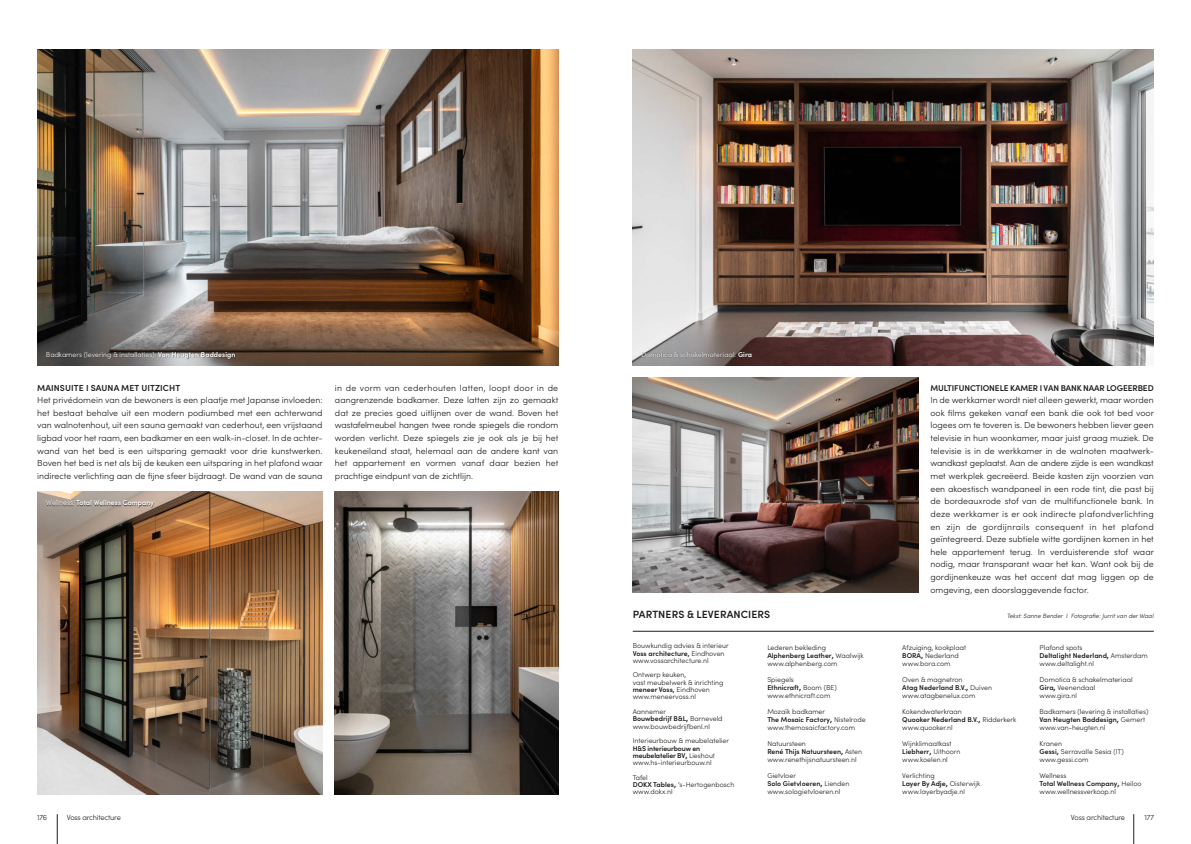
<style>
.page{position:relative;width:1191px;height:844px;background:#fff}
.page>*{position:absolute;margin:0;border:0;box-sizing:border-box;transform-origin:0 0}
.t1{font:600 10.5px "Sofia Pro";letter-spacing:.01em;color:#1d1d1b}
.t2{font:300 8.75px/12.6px "Sofia Pro";color:#1d1d1b;text-align:justify}
.t3{font:600 8.75px "Sofia Pro";letter-spacing:.01em;color:#1d1d1b}
.t4{font:600 8.4px "Sofia Pro";letter-spacing:-.01em;color:#1d1d1b}
.t5{font:300 7.44px "Sofia Pro";letter-spacing:-.02em;color:#1d1d1b}
.t6{font:300 7px/8px "Sofia Pro";color:#1d1d1b}
.t7{font:300 7px "Sofia Pro";color:#fff}
.t8{font:600 7px/7.3px "Sofia Pro";letter-spacing:-.02em;color:#1d1d1b}
.t9{font:600 7px "Sofia Pro";color:#fff}
.t10{font:italic 300 6.12px "Sofia Pro";color:#1d1d1b}
.s1{font-weight:600}
.s2{font-weight:300}
.s3{font-weight:600;font-size:8.31px}
.s4{font-size:8.31px}
</style>
<div class="page">
<svg style="left:57px;top:814px;width:1px;height:29px"></svg>
<img style="left:37px;top:50px;width:521px;height:315px">
<img style="left:37px;top:491px;width:285px;height:303px">
<img style="left:335px;top:491px;width:223px;height:303px">
<div style="left:46px;top:500px;width:109px;height:8px;background:#1d1d1b;opacity:.7"></div>
<div style="left:47px;top:352px;width:189px;height:7px;background:#1d1d1b;opacity:.7"></div>
<svg style="left:1133px;top:814px;width:1px;height:29px"></svg>
<img style="left:632px;top:50px;width:521px;height:315px">
<hr style="left:632px;top:631px;width:521px;height:1px;background:#1d1d1b">
<img style="left:632px;top:378px;width:286px;height:214px">
<div style="left:642px;top:352px;width:110px;height:5px;background:#1d1d1b;opacity:.7"></div>
<p class="t7" style="left:46px;top:349px;width:191px">Badkamers (levering &amp; installaties): <span class="s1">Van Heugten Baddesign</span></p>
<p class="t7" style="left:641px;top:349px;width:112px">Domotica &amp; schakelmateriaal: <span class="s1">Gira</span></p>
<p class="t3" style="left:37px;top:381px;width:144px">MAINSUITE I SAUNA MET UITZICHT</p>
<p class="t2" style="left:37px;top:393px;width:287px">Het privédomein van de bewoners is een plaatje met Japanse invloeden: het bestaat behalve uit een modern podiumbed met een achterwand van walnotenhout, uit een sauna gemaakt van cederhout, een vrijstaand ligbad voor het raam, een badkamer en een walk-in-closet. In de achter&shy;wand van het bed is een uitsparing gemaakt voor drie kunstwerken.<br>Boven het bed is net als bij de keuken een uitsparing in het plafond waar indirecte verlichting aan de fijne sfeer bijdraagt. De wand van de sauna</p>
<p class="t9" style="left:46px;top:497px;width:110px"><span class="s2">Wellness:</span> Total Wellness Company</p>
<p class="t2" style="left:335px;top:380px;width:225px">in de vorm van cederhouten latten, loopt door in de aangrenzende badkamer. Deze latten zijn zo gemaakt dat ze precies goed uitlijnen over de wand. Boven het wastafelmeubel hangen twee ronde spiegels die rondom worden verlicht. Deze spiegels zie je ook als je bij het keukeneiland staat, helemaal aan de andere kant van het appartement en vormen vanaf daar bezien het prachtige eindpunt van de zichtlijn.</p>
<p class="t4" style="left:930px;top:381px;width:225px">MULTIFUNCTIONELE KAMER I VAN BANK NAAR LOGEERBED</p>
<p class="t2" style="left:930px;top:393px;width:225px">In de werkkamer wordt niet alleen gewerkt, maar worden ook films gekeken vanaf een bank die ook tot bed voor logees om te toveren is. De bewoners hebben liever geen televisie in hun woonkamer, maar juist graag muziek. De televisie is in de werkkamer in de walnoten maatwerk&shy;wandkast geplaatst. Aan de andere zijde is een wandkast met werkplek gecreëerd. Beide kasten zijn voorzien van een akoestisch wandpaneel in een rode tint, die past bij de bordeauxrode stof van de multifunctionele bank. In deze werkkamer is er ook indirecte plafondverlichting en zijn de gordijnrails consequent in het plafond geïntegreerd. Deze subtiele witte gordijnen komen in het hele appartement terug. In verduisterende stof waar nodig, maar transparant waar het kan. Want ook bij de gordijnenkeuze was het accent dat mag liggen op de omgeving, een doorslaggevende factor.</p>
<p class="t1" style="left:633px;top:606px;width:139px">PARTNERS &amp; LEVERANCIERS</p>
<p class="t10" style="left:1007px;top:611px;width:148px">Tekst: Sanne Bender I Fotografie: Jurrit van der Waal</p>
<p class="t6" style="left:632px;top:641px;width:97px;line-height:7.4px">Bouwkundig advies &amp; interieur<br><span class="s1">Voss architecture,</span> Eindhoven www.vossarchitecture.nl</p>
<p class="t6" style="left:632px;top:670px;width:92px;line-height:7.4px">Ontwerp keuken,<br>vast meubelwerk &amp; inrichting <span class="s1">meneer Voss,</span> Eindhoven www.meneervoss.nl</p>
<p class="t6" style="left:632px;top:707px;width:91px;line-height:7.3px">Aannemer<br><span class="s1">Bouwbedrijf B&amp;L</span><span class="s3">,</span> Barneveld www.bouwbedrijfbenl.nl</p>
<p class="t6" style="left:632px;top:736px;width:98px">Interieurbouw &amp; meubelatelier</p>
<p class="t8" style="left:632px;top:743px;width:84px">H&amp;S interieurbouw en meubelatelier BV<span class="s4">,</span> <span class="s2">Lieshout www.hs-interieurbouw.nl</span></p>
<p class="t6" style="left:632px;top:773px;width:103px;line-height:7.3px">Tafel<br><span class="s1">DOKX Tables</span><span class="s3">,</span> ‘s-Hertogenbosch www.dokx.nl</p>
<p class="t6" style="left:902px;top:643px;width:65px">Afzuiging, kookplaat<br><span class="s1">BORA</span><span class="s3">,</span> Nederland www.bora.com</p>
<p class="t6" style="left:902px;top:675px;width:91px">Oven &amp; magnetron<br><span class="s1">Atag Nederland B.V.</span><span class="s3">,</span> Duiven www.atagbenelux.com</p>
<p class="t6" style="left:902px;top:707px;width:115px">Kokendwaterkraan<br><span class="s1">Quooker Nederland B.V.</span><span class="s3">,</span> Ridderkerk www.quooker.nl</p>
<p class="t6" style="left:902px;top:739px;width:60px">Wijnklimaatkast<br><span class="s1">Liebherr</span><span class="s3">,</span> Uithoorn www.koelen.nl</p>
<p class="t6" style="left:902px;top:771px;width:80px">Verlichting<br><span class="s1">Layer By Adje</span><span class="s3">,</span> Oisterwijk www.layerbyadje.nl</p>
<p class="t6" style="left:767px;top:643px;width:98px">Lederen bekleding<br><span class="s1">Alphenberg Leather</span><span class="s3">,</span> Waalwijk www.alphenberg.com</p>
<p class="t6" style="left:767px;top:675px;width:71px">Spiegels<br><span class="s1">Ethnicraft</span><span class="s3">,</span> Boom (BE) www.ethnicraft.com</p>
<p class="t6" style="left:767px;top:707px;width:100px">Mozaïk badkamer<br><span class="s1">The Mosaic Factory</span><span class="s3">,</span> Nistelrode www.themosaicfactory.com</p>
<p class="t6" style="left:767px;top:739px;width:96px">Natuursteen<br><span class="s1">René Thijs Natuursteen</span><span class="s3">,</span> Asten www.renethijsnatuursteen.nl</p>
<p class="t6" style="left:767px;top:771px;width:84px">Gietvloer<br><span class="s1">Solo Gietvloeren</span><span class="s3">,</span> Lienden www.sologietvloeren.nl</p>
<p class="t6" style="left:1039px;top:643px;width:110px">Plafond spots<br><span class="s1">Deltalight Nederland</span><span class="s3">,</span> Amsterdam www.deltalight.nl</p>
<p class="t6" style="left:1039px;top:675px;width:95px">Domotica &amp; schakelmateriaal<br><span class="s1">Gira</span><span class="s3">,</span> Veenendaal www.gira.nl</p>
<p class="t6" style="left:1039px;top:707px;width:110px">Badkamers (levering &amp; installaties)<br><span class="s1">Van Heugten Baddesign</span><span class="s3">,</span> Gemert www.van-heugten.nl</p>
<p class="t6" style="left:1039px;top:739px;width:86px">Kranen<br><span class="s1">Gessi</span><span class="s3">,</span> Serravalle Sesia (IT) www.gessi.com</p>
<p class="t6" style="left:1039px;top:771px;width:104px">Wellness<br><span class="s1">Total Wellness Company</span><span class="s3">,</span> Heiloo www.wellnessverkoop.nl</p>
<p class="t5" style="left:37px;top:811px;width:12px">176</p>
<p class="t5" style="left:67px;top:811px;width:56px">Voss architecture</p>
<p class="t5" style="left:1071px;top:811px;width:56px">Voss architecture</p>
<p class="t5" style="left:1144px;top:811px;width:11px">177</p>
</div>
